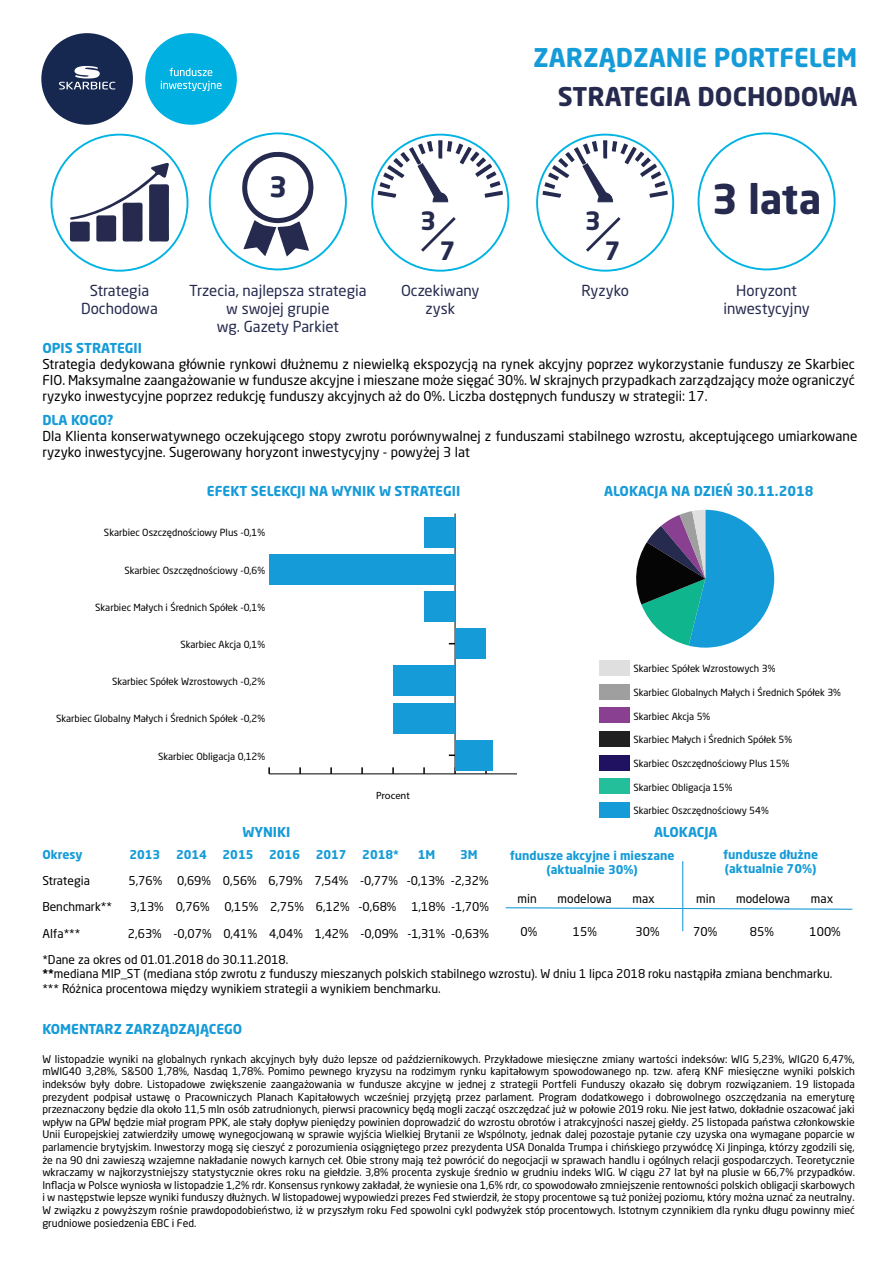
<style>
.page{position:relative;width:893px;height:1263px;background:#fff}
.page>*{position:absolute;margin:0;border:0;box-sizing:border-box;transform-origin:0 0}
.t1{font:700 40.5px "Neo Sans Pro";color:#262a4e}
.t2{font:700 25.5px "Neo Sans Pro";color:#159bd8}
.t3{font:700 25.5px "Neo Sans Pro";color:#262a4e}
.t4{font:700 24.9px "Neo Sans Pro";color:#262a4e}
.t5{font:15px/18px "Neo Sans Pro";color:#262a4e;text-align:center}
.t6{font:13.5px/16.2px "Neo Sans Pro";color:#000}
.t7{font:700 13.5px "Neo Sans Pro";color:#159bd8}
.t8{font:12px/14.4px "Neo Sans Pro";color:#000}
.t9{font:700 12px/14.4px "Neo Sans Pro";color:#159bd8;text-align:center}
.t10{font:10.5px/12.6px "Neo Sans Pro";color:#000;text-align:justify}
.t11{font:10.5px "Myriad Pro";letter-spacing:-.005em;color:#000}
.t12{font:9.75px "Neo Sans Pro";color:#000}
.s1{font-weight:700}
</style>
<div class="page">
<div style="left:41px;top:33px;width:92px;height:92px;background:#172850;border-radius:50%"></div>
<div style="left:145px;top:33px;width:92px;height:92px;background:#00b0e0;border-radius:50%"></div>
<svg style="left:59px;top:66px;width:56px;height:23px"></svg>
<svg style="left:161px;top:68px;width:61px;height:23px"></svg>
<svg style="left:542px;top:140px;width:126px;height:62px"></svg>
<svg style="left:586px;top:217px;width:35px;height:35px"></svg>
<svg style="left:378px;top:140px;width:125px;height:62px"></svg>
<svg style="left:421px;top:217px;width:35px;height:35px"></svg>
<svg style="left:70px;top:163px;width:99px;height:79px"></svg>
<hr style="left:682px;top:861px;width:1px;height:70px;background:#159bd8">
<svg style="left:505px;top:907px;width:348px;height:3px"></svg>
<div style="left:598px;top:707px;width:31px;height:16px;background:#8a4091"></div>
<div style="left:598px;top:731px;width:31px;height:16px;background:#202020"></div>
<div style="left:598px;top:684px;width:31px;height:16px;background:#9f9f9f"></div>
<div style="left:598px;top:802px;width:31px;height:16px;background:#159bd8"></div>
<div style="left:598px;top:778px;width:31px;height:16px;background:#22bf9a"></div>
<div style="left:598px;top:660px;width:31px;height:16px;background:#dfdfdf"></div>
<div style="left:598px;top:755px;width:31px;height:15px;background:#211261"></div>
<svg style="left:636px;top:510px;width:138px;height:138px"></svg>
<hr style="left:269px;top:774px;width:248px;height:1px;background:#000">
<svg style="left:268px;top:767px;width:2px;height:7px"></svg>
<svg style="left:299px;top:767px;width:2px;height:7px"></svg>
<svg style="left:330px;top:767px;width:2px;height:7px"></svg>
<svg style="left:361px;top:767px;width:2px;height:7px"></svg>
<svg style="left:392px;top:767px;width:2px;height:7px"></svg>
<svg style="left:423px;top:767px;width:2px;height:7px"></svg>
<hr style="left:455px;top:513px;width:1px;height:261px;background:#000">
<div style="left:424px;top:517px;width:31px;height:30px;background:#159bd8"></div>
<div style="left:269px;top:554px;width:186px;height:30px;background:#159bd8"></div>
<div style="left:424px;top:591px;width:31px;height:31px;background:#159bd8"></div>
<div style="left:455px;top:629px;width:31px;height:30px;background:#159bd8"></div>
<div style="left:393px;top:666px;width:62px;height:30px;background:#159bd8"></div>
<div style="left:393px;top:703px;width:62px;height:30px;background:#159bd8"></div>
<div style="left:455px;top:740px;width:37px;height:30px;background:#159bd8"></div>
<svg style="left:242px;top:152px;width:71px;height:105px"></svg>
<h3 class="t4" style="left:420px;top:205px;width:18px">3</h3>
<h3 class="t4" style="left:439px;top:235px;width:18px">7</h3>
<h2 class="t2" style="left:533px;top:41px;width:326px">ZARZĄDZANIE PORTFELEM</h2>
<h2 class="t3" style="left:558px;top:81px;width:301px">STRATEGIA DOCHODOWA</h2>
<h3 class="t4" style="left:585px;top:205px;width:18px">3</h3>
<h3 class="t4" style="left:604px;top:235px;width:18px">7</h3>
<h1 class="t1" style="left:712px;top:173px;width:111px">3 lata</h1>
<h3 class="t5" style="left:81px;top:282px;width:78px">Strategia<br>Dochodowa</h3>
<h3 class="t5" style="left:401px;top:282px;width:80px">Oczekiwany zysk</h3>
<h3 class="t5" style="left:581px;top:282px;width:49px">Ryzyko</h3>
<h3 class="t5" style="left:189px;top:282px;width:179px">Trzecia, najlepsza strategia w swojej grupie<br>wg. Gazety Parkiet</h3>
<h3 class="t5" style="left:723px;top:282px;width:88px">Horyzont inwestycyjny</h3>
<p class="t7" style="left:42px;top:339px;width:101px">OPIS STRATEGII</p>
<p class="t6" style="left:42px;top:356px;width:814px;text-align:justify">Strategia dedykowana głównie rynkowi dłużnemu z niewielką ekspozycją na rynek akcyjny poprzez wykorzystanie funduszy ze Skarbiec FIO. Maksymalne zaangażowanie w fundusze akcyjne i mieszane może sięgać 30%. W skrajnych przypadkach zarządzający może ograniczyć ryzyko inwestycyjne poprzez redukcję funduszy akcyjnych aż do 0%. Liczba dostępnych funduszy w strategii: 17.</p>
<p class="t7" style="left:42px;top:411px;width:73px">DLA KOGO?</p>
<p class="t6" style="left:42px;top:428px;width:816px">Dla Klienta konserwatywnego oczekującego stopy zwrotu porównywalnej z funduszami stabilnego wzrostu, akceptującego umiarkowane ryzyko inwestycyjne. Sugerowany horyzont inwestycyjny - powyżej 3 lat</p>
<p class="t7" style="left:207px;top:482px;width:255px">EFEKT SELEKCJI NA WYNIK W STRATEGII</p>
<p class="t12" style="left:104px;top:527px;width:163px">Skarbiec Oszczędnościowy Plus -0,1%</p>
<p class="t12" style="left:125px;top:564px;width:142px">Skarbiec Oszczędnościowy -0,6%</p>
<p class="t12" style="left:95px;top:601px;width:172px">Skarbiec Małych i Średnich Spółek -0,1%</p>
<p class="t12" style="left:180px;top:638px;width:86px">Skarbiec Akcja 0,1%</p>
<p class="t12" style="left:112px;top:676px;width:155px">Skarbiec Spółek Wzrostowych -0,2%</p>
<p class="t12" style="left:56px;top:713px;width:211px">Skarbiec Globalny Małych i Średnich Spółek -0,2%</p>
<p class="t12" style="left:158px;top:750px;width:109px">Skarbiec Obligacja 0,12%</p>
<p class="t11" style="left:376px;top:789px;width:35px">Procent</p>
<p class="t7" style="left:604px;top:482px;width:211px">ALOKACJA NA DZIEŃ 30.11.2018</p>
<p class="t12" style="left:633px;top:663px;width:143px">Skarbiec Spółek Wzrostowych 3%</p>
<p class="t12" style="left:633px;top:686px;width:209px">Skarbiec Globalnych Małych i Średnich Spółek 3%</p>
<p class="t12" style="left:633px;top:710px;width:78px">Skarbiec Akcja 5%</p>
<p class="t12" style="left:633px;top:734px;width:160px">Skarbiec Małych i Średnich Spółek 5%</p>
<p class="t12" style="left:633px;top:757px;width:157px">Skarbiec Oszczędnościowy Plus 15%</p>
<p class="t12" style="left:633px;top:781px;width:101px">Skarbiec Obligacja 15%</p>
<p class="t12" style="left:633px;top:805px;width:137px">Skarbiec Oszczędnościowy 54%</p>
<p class="t7" style="left:242px;top:823px;width:50px">WYNIKI</p>
<p class="t7" style="left:654px;top:823px;width:65px">ALOKACJA</p>
<p class="t9" style="left:510px;top:848px;width:166px">fundusze akcyjne i mieszane (aktualnie 30%)</p>
<p class="t8" style="left:518px;top:891px;width:21px">min</p>
<p class="t8" style="left:558px;top:891px;width:56px">modelowa</p>
<p class="t8" style="left:632px;top:891px;width:24px">max</p>
<p class="t8" style="left:520px;top:924px;width:18px">0%</p>
<p class="t8" style="left:573px;top:924px;width:26px">15%</p>
<p class="t8" style="left:635px;top:924px;width:26px">30%</p>
<p class="t9" style="left:723px;top:847px;width:96px;text-align:left">fundusze dłużne (aktualnie 70%)</p>
<p class="t9" style="left:42px;top:847px;width:42px">Okresy</p>
<p class="t9" style="left:129px;top:847px;width:32px">2013</p>
<p class="t9" style="left:176px;top:847px;width:32px">2014</p>
<p class="t9" style="left:223px;top:847px;width:32px">2015</p>
<p class="t9" style="left:269px;top:847px;width:32px">2016</p>
<p class="t9" style="left:316px;top:847px;width:32px">2017</p>
<p class="t9" style="left:362px;top:847px;width:38px">2018*</p>
<p class="t9" style="left:418px;top:847px;width:19px">1M</p>
<p class="t9" style="left:460px;top:847px;width:19px">3M</p>
<p class="t8" style="left:42px;top:873px;width:49px">Strategia</p>
<p class="t8" style="left:128px;top:873px;width:362px">5,76% 0,69% 0,56% 6,79% 7,54% -0,77% -0,13% -2,32%</p>
<p class="t8" style="left:42px;top:900px;width:71px">Benchmark**</p>
<p class="t8" style="left:130px;top:900px;width:361px">3,13% 0,76% 0,15% 2,75% 6,12% -0,68% 1,18% -1,70%</p>
<p class="t8" style="left:42px;top:926px;width:40px">Alfa***</p>
<p class="t8" style="left:128px;top:926px;width:363px">2,63% -0,07% 0,41% 4,04% 1,42% -0,09% -1,31% -0,63%</p>
<p class="t8" style="left:696px;top:891px;width:21px">min</p>
<p class="t8" style="left:736px;top:891px;width:56px">modelowa</p>
<p class="t8" style="left:811px;top:891px;width:24px">max</p>
<p class="t8" style="left:693px;top:924px;width:26px">70%</p>
<p class="t8" style="left:750px;top:924px;width:26px">85%</p>
<p class="t8" style="left:809px;top:924px;width:33px">100%</p>
<p class="t8" style="left:42px;top:952px;width:791px">*Dane za okres od 01.01.2018 do 30.11.2018.<br><span class="s1">**</span>mediana MIP_ST (mediana stóp zwrotu z funduszy mieszanych polskich stabilnego wzrostu). W dniu 1 lipca 2018 roku nastąpiła zmiana benchmarku. *** Różnica procentowa między wynikiem strategii a wynikiem benchmarku.</p>
<p class="t7" style="left:42px;top:1020px;width:201px">KOMENTARZ ZARZĄDZAJĄCEGO</p>
<p class="t10" style="left:42px;top:1052px;width:814px">W listopadzie wyniki na globalnych rynkach akcyjnych były dużo lepsze od październikowych. Przykładowe miesięczne zmiany wartości indeksów: WIG 5,23%, WIG20 6,47%, mWIG40 3,28%, S&amp;500 1,78%, Nasdaq 1,78%. Pomimo pewnego kryzysu na rodzimym rynku kapitałowym spowodowanego np. tzw. aferą KNF miesięczne wyniki polskich indeksów były dobre. Listopadowe zwiększenie zaangażowania w fundusze akcyjne w jednej z strategii Portfeli Funduszy okazało się dobrym rozwiązaniem. 19 listopada prezydent podpisał ustawę o Pracowniczych Planach Kapitałowych wcześniej przyjętą przez parlament. Program dodatkowego i dobrowolnego oszczędzania na emeryturę przeznaczony będzie dla około 11,5 mln osób zatrudnionych, pierwsi pracownicy będą mogli zacząć oszczędzać już w połowie 2019 roku. Nie jest łatwo, dokładnie oszacować jaki wpływ na GPW będzie miał program PPK, ale stały dopływ pieniędzy powinien doprowadzić do wzrostu obrotów i atrakcyjności naszej giełdy. 25 listopada państwa członkowskie Unii Europejskiej zatwierdziły umowę wynegocjowaną w sprawie wyjścia Wielkiej Brytanii ze Wspólnoty, jednak dalej pozostaje pytanie czy uzyska ona wymagane poparcie w parlamencie brytyjskim. Inwestorzy mogą się cieszyć z porozumienia osiągniętego przez prezydenta USA Donalda Trumpa i chińskiego przywódcę Xi Jinpinga, którzy zgodzili się, że na 90 dni zawieszą wzajemne nakładanie nowych karnych ceł. Obie strony mają też powrócić do negocjacji w sprawach handlu i ogólnych relacji gospodarczych. Teoretycznie wkraczamy w najkorzystniejszy statystycznie okres roku na giełdzie. 3,8% procenta zyskuje średnio w grudniu indeks WIG. W ciągu 27 lat był na plusie w 66,7% przypadków.<br>Inflacja w Polsce wyniosła w listopadzie 1,2% rdr. Konsensus rynkowy zakładał, że wyniesie ona 1,6% rdr, co spowodowało zmniejszenie rentowności polskich obligacji skarbowych i w następstwie lepsze wyniki funduszy dłużnych. W listopadowej wypowiedzi prezes Fed stwierdził, że stopy procentowe są tuż poniżej poziomu, który można uznać za neutralny.<br>W związku z powyższym rośnie prawdopodobieństwo, iż w przyszłym roku Fed spowolni cykl podwyżek stóp procentowych. Istotnym czynnikiem dla rynku długu powinny mieć grudniowe posiedzenia EBC i Fed.</p>
</div>
